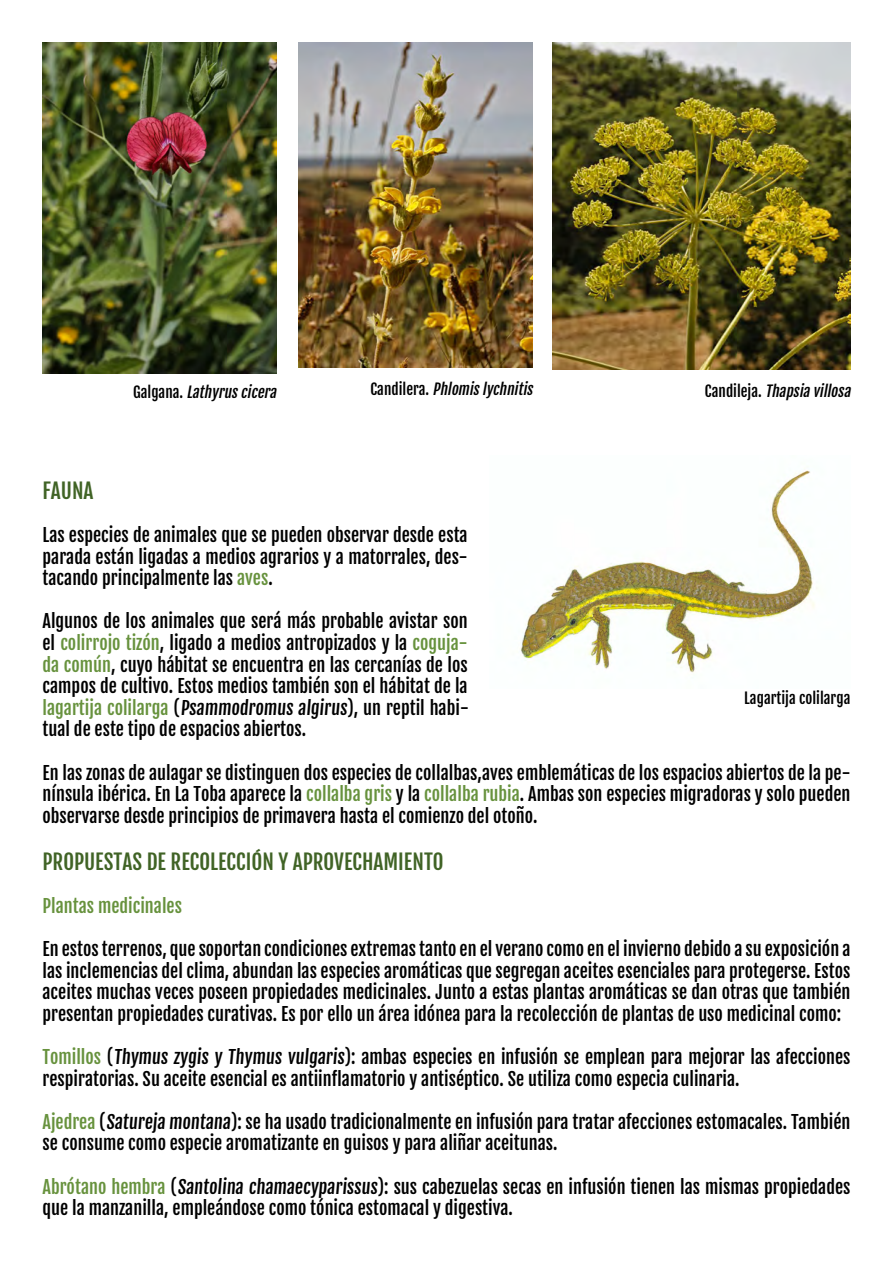
<style>
.page{position:relative;width:893px;height:1263px;background:#fff}
.page>*{position:absolute;margin:0;border:0;box-sizing:border-box;transform-origin:0 0}
.t1{font:21px "Fjalla One";color:#406325}
.t2{font:18px/21.6px "Fjalla One";color:#000;text-align:justify}
.t3{font:18px "Fjalla One";color:#67923d}
.t4{font:italic 15px "Fjalla One";color:#000}
.t5{font:15px "Fjalla One";color:#000}
.s1{font-style:normal}
.s2{color:#67923d}
</style>
<div class="page">
<img style="left:43px;top:43px;width:233px;height:330px">
<img style="left:299px;top:43px;width:234px;height:325px">
<img style="left:553px;top:43px;width:297px;height:327px">
<img style="left:520px;top:470px;width:297px;height:203px">
<p class="t4" style="left:133px;top:383px;width:148px"><span class="s1">G a l g a n a .</span> Lathyrus cicera</p>
<p class="t4" style="left:370px;top:380px;width:167px"><span class="s1">C a n d i l e r a .</span> Phlomis lychnitis</p>
<p class="t4" style="left:705px;top:381px;width:150px"><span class="s1">C a n d i l e j a .</span> Thapsia villosa</p>
<p class="t1" style="left:43px;top:478px;width:53px">FAUNA</p>
<p class="t2" style="left:43px;top:524px;width:427px">Las especies de animales que se pueden observar desde esta parada están ligadas a medios agrarios y a matorrales, des&shy;tacando principalmente las <span class="s2">aves</span>.</p>
<p class="t2" style="left:43px;top:610px;width:428px">Algunos de los animales que será más probable avistar son el <span class="s2">colirrojo tizón</span>, ligado a medios antropizados y la <span class="s2">coguja&shy;da común</span>, cuyo hábitat se encuentra en las cercanías de los campos de cultivo. Estos medios también son el hábitat de la <span class="s2">lagartija colilarga</span> (Psammodromus algirus), un reptil habi&shy;tual de este tipo de espacios abiertos.</p>
<p class="t2" style="left:43px;top:762px;width:809px">En las zonas de aulagar se distinguen dos especies de collalbas,aves emblemáticas de los espacios abiertos de la pe&shy;nínsula ibérica. En La Toba aparece la <span class="s2">collalba gris</span> y la <span class="s2">collalba rubia</span>. Ambas son especies migradoras y solo pueden observarse desde principios de primavera hasta el comienzo del otoño.</p>
<p class="t1" style="left:43px;top:848px;width:403px">PROPUESTAS DE RECOLECCIÓN Y APROVECHAMIENTO</p>
<p class="t3" style="left:43px;top:895px;width:141px">Plantas medicinales</p>
<p class="t2" style="left:43px;top:938px;width:809px">En estos terrenos, que soportan condiciones extremas tanto en el verano como en el invierno debido a su exposición a las inclemencias del clima, abundan las especies aromáticas que segregan aceites esenciales para protegerse. Estos aceites muchas veces poseen propiedades medicinales. Junto a estas plantas aromáticas se dan otras que también presentan propiedades curativas. Es por ello un área idónea para la recolección de plantas de uso medicinal como:</p>
<p class="t2" style="left:43px;top:1046px;width:809px"><span class="s2">Tomillos</span> (Thymus zygis y Thymus vulgaris): ambas especies en infusión se emplean para mejorar las afecciones respiratorias. Su aceite esencial es antiinflamatorio y antiséptico. Se utiliza como especia culinaria.</p>
<p class="t2" style="left:43px;top:1111px;width:809px"><span class="s2">Ajedrea</span> (Satureja montana): se ha usado tradicionalmente en infusión para tratar afecciones estomacales. También se consume como especie aromatizante en guisos y para aliñar aceitunas.</p>
<p class="t2" style="left:43px;top:1176px;width:809px"><span class="s2">Abrótano hembra</span> (Santolina chamaecyparissus): sus cabezuelas secas en infusión tienen las mismas propiedades que la manzanilla, empleándose como tónica estomacal y digestiva.</p>
<p class="t5" style="left:744px;top:689px;width:108px">Lagartija colilarga</p>
</div>
